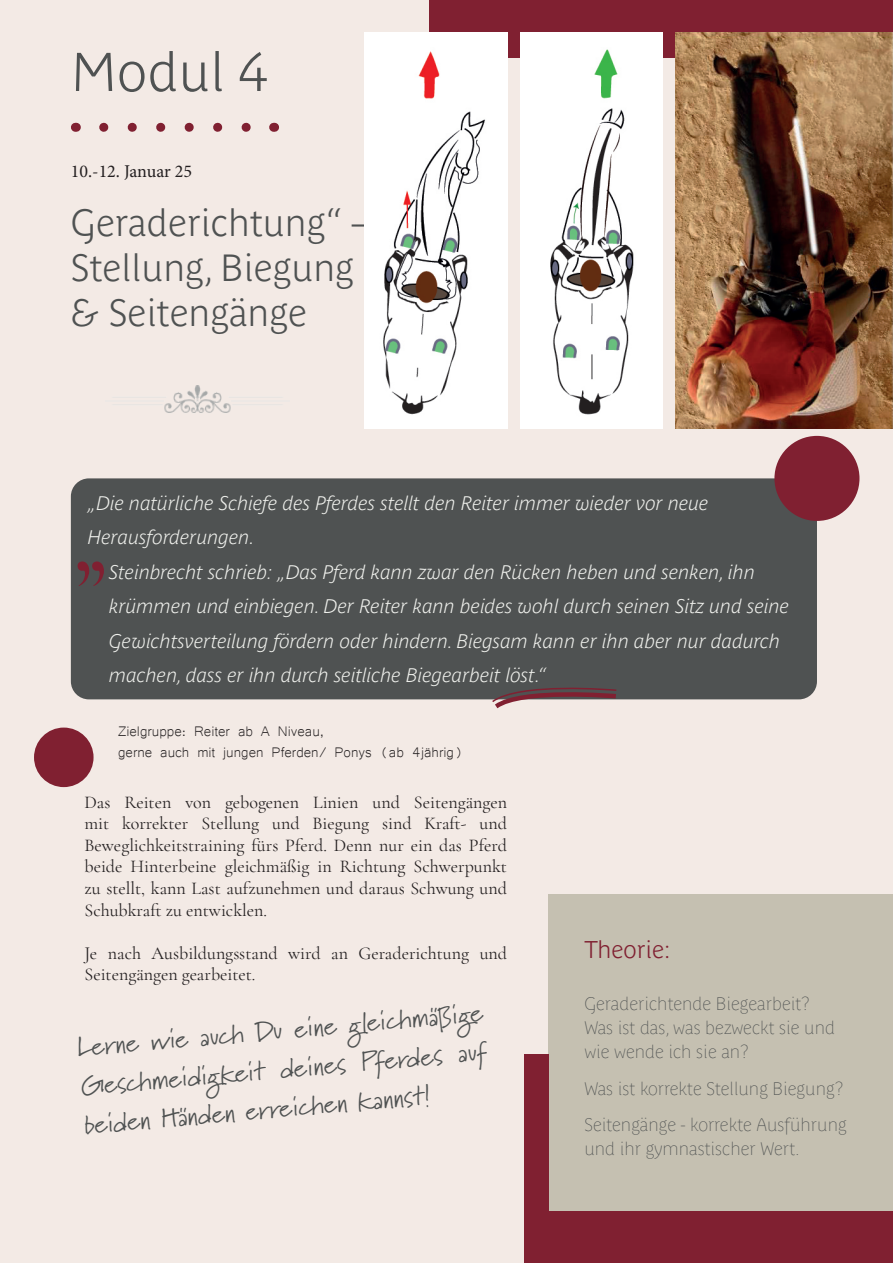
<style>
.page{position:relative;width:893px;height:1263px;background:#f3eae5}
.page>*{position:absolute;margin:0;border:0;box-sizing:border-box;transform-origin:0 0}
.t1{font:300 108px "Perpetua Titling";color:#802031}
.t2{font:700 54px "Parisine Plus Std Clair";color:#4f5252}
.t3{font:700 37.5px/45px "Parisine Plus Std Clair";color:#4f5252}
.t4{font:27px/39px "Marydale";color:#4f5252;text-align:justify}
.t5{font:700 24px "Parisine Plus Std Clair";color:#802031}
.t6{font:italic 700 19.5px/34.5px "Parisine Plus Std Clair";color:#eff0ec}
.t7{font:18px/21.6px "Cormorant Garamond";color:#231f20;text-align:justify}
.t8{font:18px/24px "Parisine Plus Std Clair";color:#4f5252}
.t9{font:18px/21.6px "Microsoft Yi Baiti";color:#231f20}
.t10{font:18px "Minion Pro";letter-spacing:-.005em;color:#231f20}
</style>
<div class="page">
<div style="left:429px;top:0;width:464px;height:57px;background:#802031"></div>
<img style="left:675px;top:33px;width:218px;height:395px">
<div style="left:34px;top:727px;width:60px;height:60px;background:#802031;border-radius:50%"></div>
<div style="left:549px;top:894px;width:344px;height:369px;background:#c5c0b1"></div>
<svg style="left:104px;top:123px;width:147px;height:9px"></svg>
<div style="left:524px;top:1054px;width:25px;height:209px;background:#802031"></div>
<div style="left:543px;top:1212px;width:350px;height:51px;background:#802031"></div>
<img style="left:164px;top:386px;width:67px;height:27px">
<div style="left:71px;top:478px;width:746px;height:221px;background:#4f5252;border-radius:18px"></div>
<div style="left:774px;top:436px;width:85px;height:85px;background:#802031;border-radius:50%"></div>
<svg style="left:490px;top:687px;width:131px;height:22px"></svg>
<img style="left:365px;top:33px;width:142px;height:395px">
<img style="left:520px;top:33px;width:142px;height:395px">
<h2 class="t2" style="left:71px;top:41px;width:198px">Modul 4</h2>
<p class="t10" style="left:71px;top:159px;width:123px">10.-12. Januar 25</p>
<h3 class="t3" style="left:71px;top:200px;width:300px">Geraderichtung“ –<br>Stellung, Biegung &amp; Seitengänge</h3>
<p class="t6" style="left:88px;top:486px;width:622px">„Die natürliche Schiefe des Pferdes stellt den Reiter immer wieder vor neue<br>Herausforderungen.</p>
<p class="t6" style="left:109px;top:555px;width:682px">Steinbrecht schrieb: „Das Pferd kann zwar den Rücken heben und senken, ihn krümmen und einbiegen. Der Reiter kann beides wohl durch seinen Sitz und seine Gewichtsverteilung fördern oder hindern. Biegsam kann er ihn aber nur dadurch machen, dass er ihn durch seitliche Biegearbeit löst.“</p>
<h1 class="t1" style="left:75px;top:538px;width:32px">”</h1>
<p class="t9" style="left:118px;top:719px;width:347px">Zielgruppe: Reiter ab A Niveau,<br>gerne auch mit jungen Pferden/ Ponys (ab 4jährig)</p>
<p class="t7" style="left:85px;top:791px;width:424px">Das Reiten von gebogenen Linien und Seitengängen mit korrekter Stellung und Biegung sind Kraft- und Beweglichkeitstraining fürs Pferd. Denn nur ein das Pferd beide Hinterbeine gleichmäßig in Richtung Schwerpunkt zu stellt, kann Last aufzunehmen und daraus Schwung und Schubkraft zu entwicklen.</p>
<p class="t7" style="left:85px;top:942px;width:424px">Je nach Ausbildungsstand wird an Geraderichtung und<br>Seitengängen gearbeitet.</p>
<h3 class="t4" style="left:75px;top:1028px;width:409px;rotate:-5deg">Lerne wie auch Du eine gleichmäßige Geschmeidigkeit deines Pferdes auf beiden Händen erreichen kannst!</h3>
<p class="t5" style="left:584px;top:935px;width:88px">Theorie:</p>
<p class="t8" style="left:584px;top:991px;width:252px">Geraderichtende Biegearbeit?<br>Was ist das, was bezweckt sie und wie wende ich sie an?</p>
<p class="t8" style="left:584px;top:1070px;width:264px;line-height:36.8px">Was ist korrekte Stellung Biegung?<br>Seitengänge - korrekte Ausführung</p>
<p class="t8" style="left:584px;top:1137px;width:217px">und ihr gymnastischer Wert.</p>
</div>
